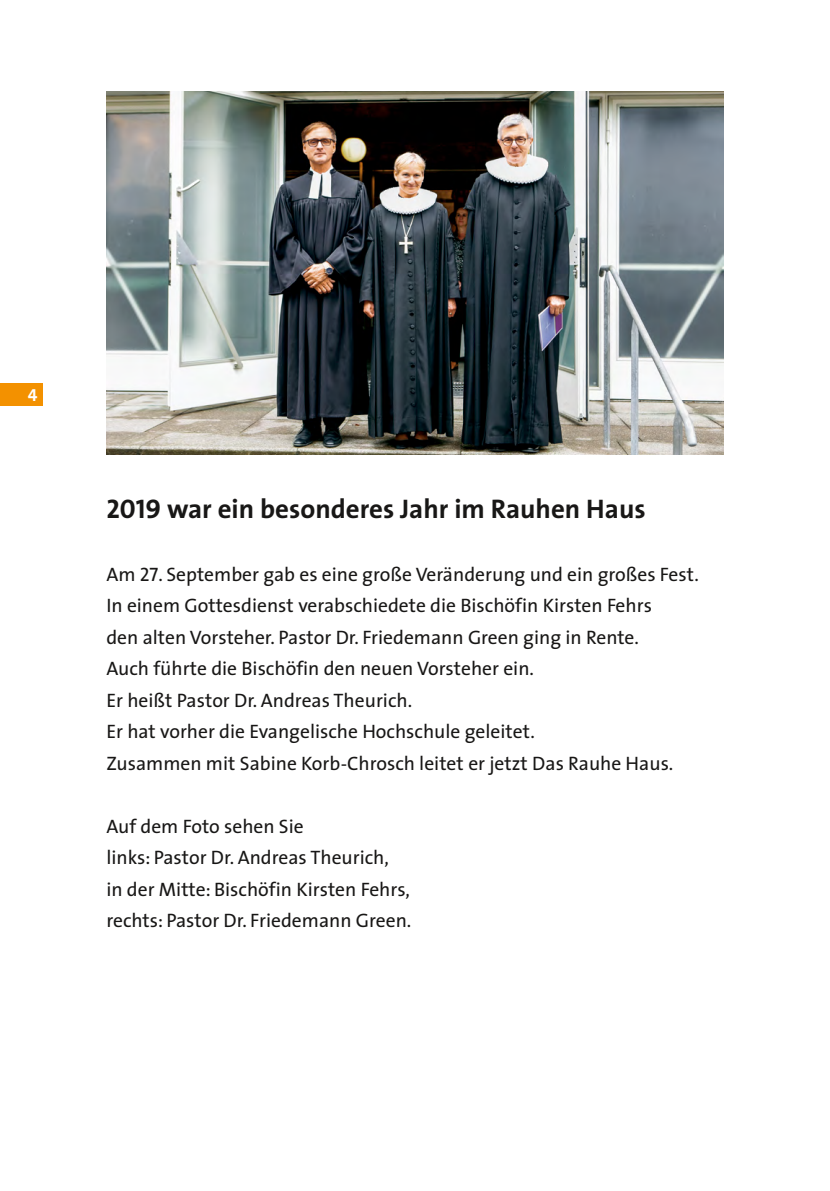
<style>
.page{position:relative;width:830px;height:1191px;background:#fff}
.page>*{position:absolute;margin:0;border:0;box-sizing:border-box;transform-origin:0 0}
.t1{font:700 27px "The Sans";color:#181716}
.t2{font:19.5px/31.5px "The Sans";color:#181716}
.t3{font:17.4px "The Sans Bold Caps";color:#fff}
.s1{font-family:"The Sans Bold Caps";font-weight:400}
.s2{font-family:"The Sans Caps"}
</style>
<div class="page">
<div style="left:0;top:383px;width:43px;height:22px;background:#f39100"></div>
<img style="left:106px;top:91px;width:617px;height:363px">
<p class="t3" style="left:28px;top:380px;width:11px">4</p>
<h2 class="t1" style="left:106px;top:486px;width:540px"><span class="s1">2019</span> war ein besonderes Jahr im Rauhen Haus</h2>
<p class="t2" style="left:106px;top:557px;width:593px">Am <span class="s2">27</span>. September gab es eine große Veränderung und ein großes Fest.<br>In einem Gottesdienst verabschiedete die Bischöfin Kirsten Fehrs<br>den alten Vorsteher. Pastor Dr. Friedemann Green ging in Rente.<br>Auch führte die Bischöfin den neuen Vorsteher ein.<br>Er heißt Pastor Dr. Andreas Theurich.<br>Er hat vorher die Evangelische Hochschule geleitet.<br>Zusammen mit Sabine Korb-Chrosch leitet er jetzt Das Rauhe Haus.</p>
<p class="t2" style="left:106px;top:809px;width:306px">Auf dem Foto sehen Sie<br>links: Pastor Dr. Andreas Theurich,<br>in der Mitte: Bischöfin Kirsten Fehrs, rechts: Pastor Dr. Friedemann Green.</p>
</div>
